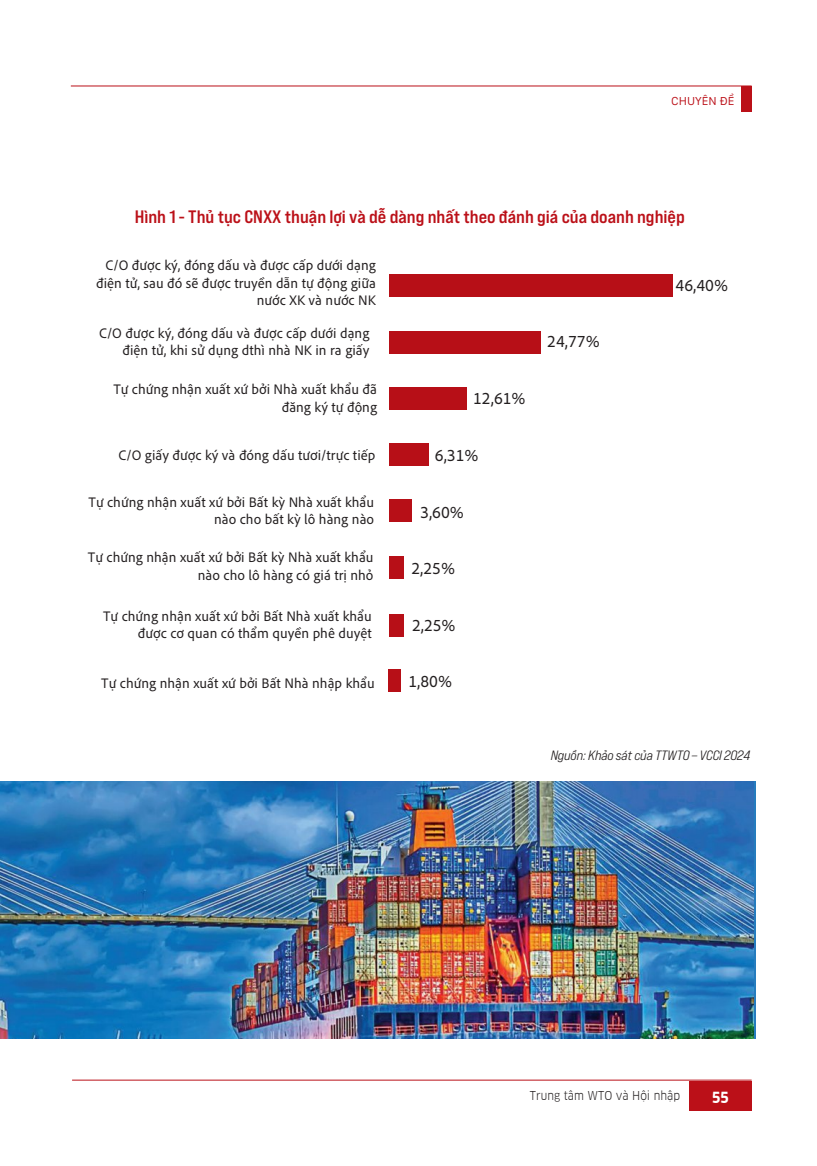
<style>
.page{position:relative;width:817px;height:1166px;background:#fff}
.page>*{position:absolute;margin:0;border:0;box-sizing:border-box;transform-origin:0 0}
.Hinh_-_Bang{font:700 18px "SVN Bebas Neue Pro Expanded";color:#bb1018}
.t1{font:17.4px "Adobe Clean UX";color:#231f20}
.t2{font:15px "Goethe Clan Bold VU";color:#fff}
.t3{font:14.4px/17.4px "Adobe Clean UX";color:#231f20;text-align:right}
.t4{font:13.5px "SVN Bebas Neue Pro Expanded Middle It";letter-spacing:-.01em;color:#231f20}
.t5{font:12px "Goethe Clan VU";color:#231f20}
.t6{font:12px "San Francisco Text";color:#bb1018}
</style>
<div class="page">
<div style="left:689px;top:1080px;width:62px;height:30px;background:#bb1018"></div>
<hr style="left:72px;top:1079px;width:679px;height:1px;background:#bb1018">
<div style="left:740px;top:86px;width:11px;height:26px;background:#bb1018"></div>
<hr style="left:71px;top:86px;width:680px;height:1px;background:#bb1018">
<img style="left:0;top:781px;width:752px;height:257px">
<div style="left:389px;top:274px;width:283px;height:23px;background:#b70f17"></div>
<div style="left:389px;top:331px;width:151px;height:23px;background:#b70f17"></div>
<div style="left:389px;top:387px;width:77px;height:22px;background:#b70f17"></div>
<div style="left:389px;top:443px;width:39px;height:23px;background:#b70f17"></div>
<div style="left:389px;top:499px;width:22px;height:23px;background:#b70f17"></div>
<div style="left:389px;top:556px;width:15px;height:23px;background:#b70f17"></div>
<div style="left:389px;top:613px;width:15px;height:23px;background:#b70f17"></div>
<div style="left:389px;top:668px;width:12px;height:23px;background:#b70f17"></div>
<p class="t6" style="left:671px;top:94px;width:65px">CHUYÊN ĐỀ</p>
<p class="Hinh_-_Bang" style="left:135px;top:205px;width:551px">Hình 1 - Thủ tục CNXX thuận lợi và dễ dàng nhất theo đánh giá của doanh nghiệp</p>
<p class="t3" style="left:96px;top:256px;width:281px">C/O được ký, đóng dấu và được cấp dưới dạng điện tử, sau đó sẽ được truyền dẫn tự động giữa nước XK và nước NK</p>
<p class="t3" style="left:99px;top:324px;width:272px">C/O được ký, đóng dấu và được cấp dưới dạng điện tử, khi sử dụng dthì nhà NK in ra giấy</p>
<p class="t3" style="left:113px;top:380px;width:265px">Tự chứng nhận xuất xứ bởi Nhà xuất khẩu đã đăng ký tự động</p>
<p class="t3" style="left:118px;top:446px;width:258px">C/O giấy được ký và đóng dấu tươi/trực tiếp</p>
<p class="t3" style="left:89px;top:492px;width:287px">Tự chứng nhận xuất xứ bởi Bất kỳ Nhà xuất khẩu nào cho bất kỳ lô hàng nào</p>
<p class="t1" style="left:675px;top:274px;width:54px">46,40%</p>
<p class="t1" style="left:547px;top:330px;width:54px">24,77%</p>
<p class="t1" style="left:473px;top:387px;width:54px">12,61%</p>
<p class="t1" style="left:435px;top:444px;width:45px">6,31%</p>
<p class="t1" style="left:420px;top:501px;width:45px">3,60%</p>
<p class="t3" style="left:88px;top:548px;width:287px">Tự chứng nhận xuất xứ bởi Bất kỳ Nhà xuất khẩu nào cho lô hàng có giá trị nhỏ</p>
<p class="t3" style="left:103px;top:606px;width:270px">Tự chứng nhận xuất xứ bởi Bất Nhà xuất khẩu được cơ quan có thẩm quyền phê duyệt</p>
<p class="t3" style="left:101px;top:673px;width:275px">Tự chứng nhận xuất xứ bởi Bất Nhà nhập khẩu</p>
<p class="t1" style="left:411px;top:556px;width:45px">2,25%</p>
<p class="t1" style="left:412px;top:613px;width:45px">2,25%</p>
<p class="t1" style="left:408px;top:670px;width:45px">1,80%</p>
<p class="t4" style="left:550px;top:746px;width:201px">Nguồn: Khảo sát của TTWTO – VCCI 2024</p>
<p class="t5" style="left:530px;top:1086px;width:151px">Trung tâm WTO và Hội nhập</p>
<p class="t2" style="left:712px;top:1085px;width:18px">55</p>
</div>
